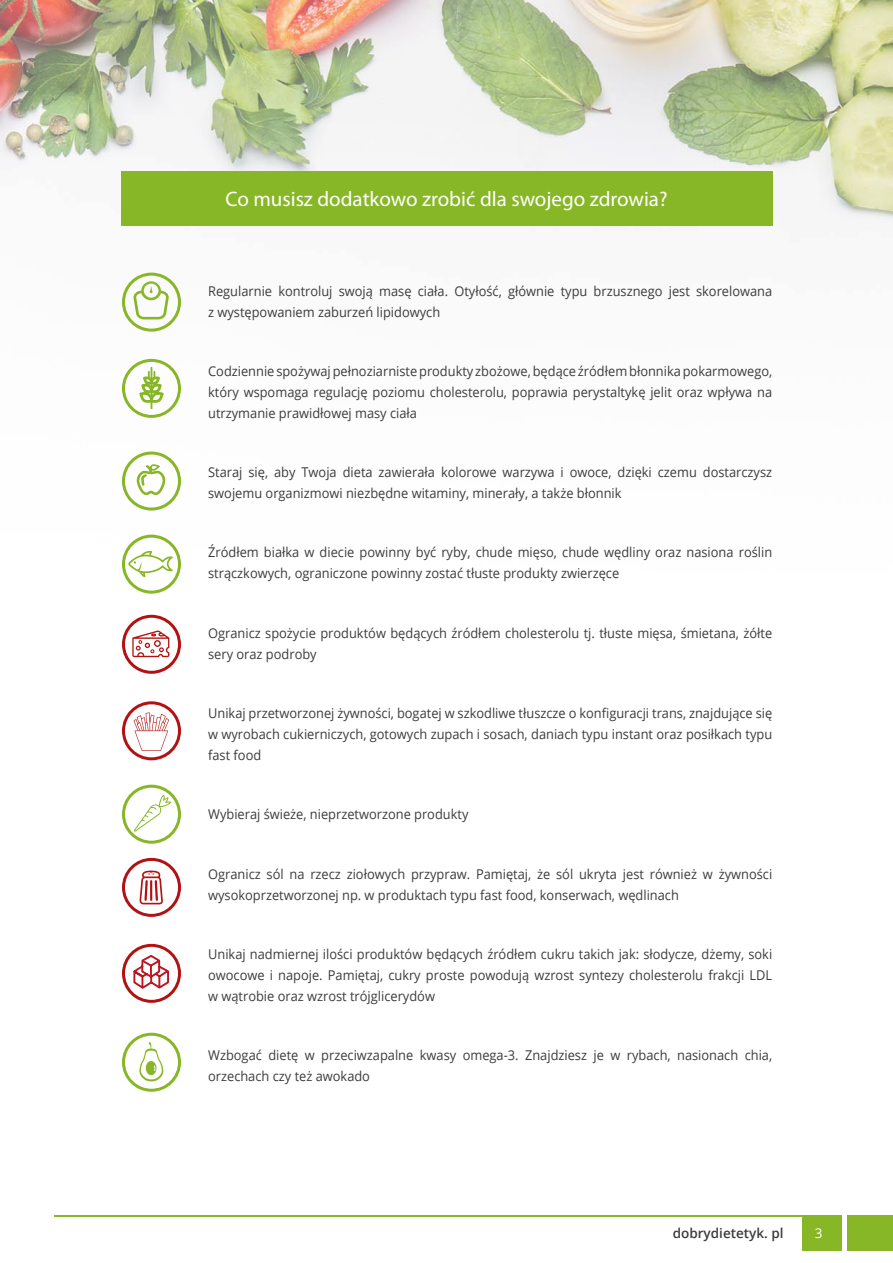
<style>
.page{position:relative;width:893px;height:1263px;background:#fff}
.page>*{position:absolute;margin:0;border:0;box-sizing:border-box;transform-origin:0 0}
.t1{font:21px "Myriad Pro";color:#fff}
.t2{font:13.5px/21px "Open Sans";color:#3c3c3b;scale:.95 1}
.t3{font:600 13.5px "Open Sans";color:#3c3c3b}
.t4{font:13.5px "Open Sans";color:#fff}
</style>
<div class="page">
<img style="left:0;top:0;width:893px;height:1090px">
<div style="left:803px;top:1215px;width:39px;height:36px;background:#87b726"></div>
<hr style="left:54px;top:1215px;width:757px;height:1px;background:#87b726">
<div style="left:848px;top:1215px;width:45px;height:36px;background:#87b726"></div>
<div style="left:121px;top:171px;width:651px;height:54px;background:#87b726"></div>
<div style="left:122px;top:451px;width:59px;height:59px;border:3px solid #87b726;border-radius:50%"></div>
<svg style="left:137px;top:464px;width:30px;height:31px"></svg>
<div style="left:122px;top:944px;width:59px;height:59px;border:3px solid #b31212;border-radius:50%"></div>
<svg style="left:133px;top:955px;width:36px;height:34px"></svg>
<div style="left:122px;top:615px;width:59px;height:59px;border:3px solid #b31212;border-radius:50%"></div>
<div style="left:122px;top:701px;width:59px;height:59px;border:3px solid #b31212;border-radius:50%"></div>
<div style="left:122px;top:359px;width:59px;height:59px;border:3px solid #87b726;border-radius:50%"></div>
<hr style="left:151px;top:368px;width:1px;height:40px;background:#87b626">
<svg style="left:140px;top:372px;width:24px;height:33px"></svg>
<div style="left:122px;top:273px;width:59px;height:59px;border:3px solid #87b726;border-radius:50%"></div>
<svg style="left:133px;top:281px;width:36px;height:38px"></svg>
<div style="left:122px;top:535px;width:59px;height:59px;border:3px solid #87b726;border-radius:50%"></div>
<svg style="left:128px;top:551px;width:45px;height:26px"></svg>
<div style="left:122px;top:785px;width:59px;height:59px;border:3px solid #87b726;border-radius:50%"></div>
<div style="left:122px;top:1033px;width:59px;height:59px;border:3px solid #87b726;border-radius:50%"></div>
<svg style="left:132px;top:630px;width:38px;height:28px"></svg>
<svg style="left:134px;top:712px;width:35px;height:39px"></svg>
<div style="left:122px;top:858px;width:59px;height:59px;border:3px solid #b31212;border-radius:50%"></div>
<svg style="left:140px;top:870px;width:23px;height:35px"></svg>
<svg style="left:139px;top:1042px;width:25px;height:39px"></svg>
<svg style="left:134px;top:795px;width:37px;height:37px"></svg>
<h1 class="t1" style="left:225px;top:186px;width:444px">Co musisz dodatkowo zrobić dla swojego zdrowia?</h1>
<p class="t2" style="left:208px;top:280px;width:595px">Regularnie kontroluj swoją masę ciała. Otyłość, głównie typu brzusznego jest skorelowana z występowaniem zaburzeń lipidowych</p>
<p class="t2" style="left:208px;top:360px;width:595px;text-align:justify">Codziennie spożywaj pełnoziarniste produkty zbożowe, będące źródłem błonnika pokarmowego, który wspomaga regulację poziomu cholesterolu, poprawia perystaltykę jelit oraz wpływa na utrzymanie prawidłowej masy ciała</p>
<p class="t2" style="left:208px;top:461px;width:595px">Staraj się, aby Twoja dieta zawierała kolorowe warzywa i owoce, dzięki czemu dostarczysz swojemu organizmowi niezbędne witaminy, minerały, a także błonnik</p>
<p class="t2" style="left:208px;top:542px;width:595px">Źródłem białka w diecie powinny być ryby, chude mięso, chude wędliny oraz nasiona roślin strączkowych, ograniczone powinny zostać tłuste produkty zwierzęce</p>
<p class="t2" style="left:208px;top:622px;width:595px">Ogranicz spożycie produktów będących źródłem cholesterolu tj. tłuste mięsa, śmietana, żółte sery oraz podroby</p>
<p class="t2" style="left:208px;top:702px;width:595px;text-align:justify">Unikaj przetworzonej żywności, bogatej w szkodliwe tłuszcze o konfiguracji trans, znajdujące się w wyrobach cukierniczych, gotowych zupach i sosach, daniach typu instant oraz posiłkach typu fast food</p>
<p class="t2" style="left:208px;top:803px;width:276px">Wybieraj świeże, nieprzetworzone produkty</p>
<p class="t2" style="left:208px;top:863px;width:595px">Ogranicz sól na rzecz ziołowych przypraw. Pamiętaj, że sól ukryta jest również w żywności wysokoprzetworzonej np. w produktach typu fast food, konserwach, wędlinach</p>
<p class="t2" style="left:208px;top:943px;width:595px;text-align:justify">Unikaj nadmiernej ilości produktów będących źródłem cukru takich jak: słodycze, dżemy, soki owocowe i napoje. Pamiętaj, cukry proste powodują wzrost syntezy cholesterolu frakcji LDL w wątrobie oraz wzrost trójglicerydów</p>
<p class="t2" style="left:208px;top:1044px;width:595px">Wzbogać dietę w przeciwzapalne kwasy omega-3. Znajdziesz je w rybach, nasionach chia, orzechach czy też awokado</p>
<p class="t3" style="left:673px;top:1224px;width:112px">dobrydietetyk. pl</p>
<p class="t4" style="left:815px;top:1223px;width:9px">3</p>
</div>
